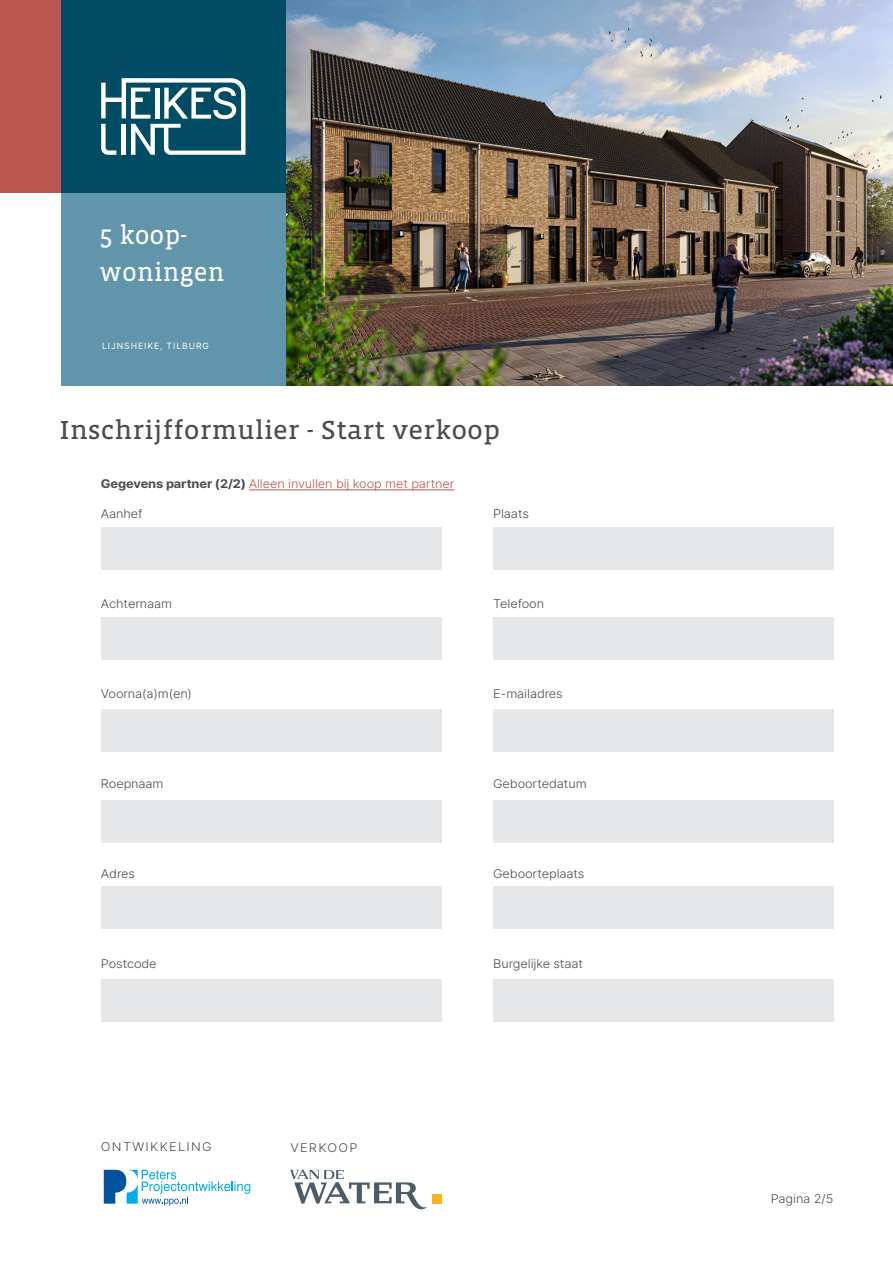
<style>
.page{position:relative;width:893px;height:1263px;background:#fff}
.page>*{position:absolute;margin:0;border:0;box-sizing:border-box;transform-origin:0 0}
.t1{font:26.7px "Vista Slab OT";color:#4b4c4d;scale:1.07 1}
.t2{font:26.7px "Vista Slab OT";color:#fff}
.t3{font:300 12px "Inter";letter-spacing:-.01em;color:#4b4c4d;scale:1.07 1}
.t4{font:300 12px "Inter";letter-spacing:-.01em;color:#b95650;scale:1.07 1}
.t5{font:300 12px "Inter";letter-spacing:.1em;color:#4b4c4d;scale:1.07 1}
.t6{font:8.7px "Inter";letter-spacing:.11em;color:#fff}
.s1{font-weight:400;color:#4b4c4d}
</style>
<div class="page">
<div style="left:0;top:0;width:287px;height:193px;background:#004c64"></div>
<div style="left:0;top:0;width:61px;height:193px;background:#b95650"></div>
<svg style="left:101px;top:78px;width:145px;height:77px"></svg>
<div style="left:61px;top:193px;width:226px;height:193px;background:#6095ab"></div>
<hr style="left:249px;top:489px;width:205px;height:1px;background:#b95650">
<div style="left:433px;top:1194px;width:9px;height:10px;background:#fab31f"></div>
<svg style="left:290px;top:1170px;width:137px;height:40px"></svg>
<svg style="left:104px;top:1169px;width:146px;height:36px"></svg>
<div style="left:101px;top:709px;width:340px;height:43px;background:#e6e7e9"></div>
<div style="left:101px;top:617px;width:340px;height:43px;background:#e6e7e9"></div>
<div style="left:101px;top:527px;width:340px;height:43px;background:#e6e7e9"></div>
<div style="left:101px;top:800px;width:340px;height:43px;background:#e6e7e9"></div>
<div style="left:101px;top:886px;width:340px;height:43px;background:#e6e7e9"></div>
<div style="left:101px;top:979px;width:340px;height:43px;background:#e6e7e9"></div>
<div style="left:493px;top:979px;width:340px;height:43px;background:#e6e7e9"></div>
<div style="left:493px;top:527px;width:340px;height:43px;background:#e6e7e9"></div>
<div style="left:493px;top:617px;width:340px;height:43px;background:#e6e7e9"></div>
<div style="left:493px;top:709px;width:340px;height:43px;background:#e6e7e9"></div>
<div style="left:493px;top:800px;width:340px;height:43px;background:#e6e7e9"></div>
<div style="left:493px;top:886px;width:340px;height:43px;background:#e6e7e9"></div>
<img style="left:287px;top:0;width:606px;height:386px">
<p class="t2" style="left:100px;top:222px;width:89px">5 koop-</p>
<p class="t2" style="left:100px;top:258px;width:126px">woningen</p>
<p class="t6" style="left:102px;top:339px;width:109px">LIJNSHEIKE, TILBURG</p>
<p class="t1" style="left:60px;top:417px;width:413px">Inschrijfformulier - Start verkoop</p>
<p class="t4" style="left:101px;top:475px;width:332px"><span class="s1">Gegevens partner (2/2)</span> Alleen invullen bij koop met partner</p>
<p class="t3" style="left:101px;top:505px;width:41px">Aanhef</p>
<p class="t3" style="left:493px;top:505px;width:35px">Plaats</p>
<p class="t3" style="left:101px;top:595px;width:68px">Achternaam</p>
<p class="t3" style="left:493px;top:595px;width:49px">Telefoon</p>
<p class="t3" style="left:101px;top:685px;width:87px">Voorna(a)m(en)</p>
<p class="t3" style="left:493px;top:685px;width:67px">E-mailadres</p>
<p class="t3" style="left:101px;top:775px;width:60px">Roepnaam</p>
<p class="t3" style="left:493px;top:775px;width:89px">Geboortedatum</p>
<p class="t3" style="left:101px;top:865px;width:33px">Adres</p>
<p class="t3" style="left:493px;top:865px;width:87px">Geboorteplaats</p>
<p class="t3" style="left:101px;top:955px;width:54px">Postcode</p>
<p class="t3" style="left:493px;top:955px;width:85px">Burgelijke staat</p>
<p class="t5" style="left:101px;top:1138px;width:105px">ONTWIKKELING</p>
<p class="t5" style="left:290px;top:1138px;width:64px">VERKOOP</p>
<p class="t3" style="left:771px;top:1190px;width:60px">Pagina 2/5</p>
</div>
